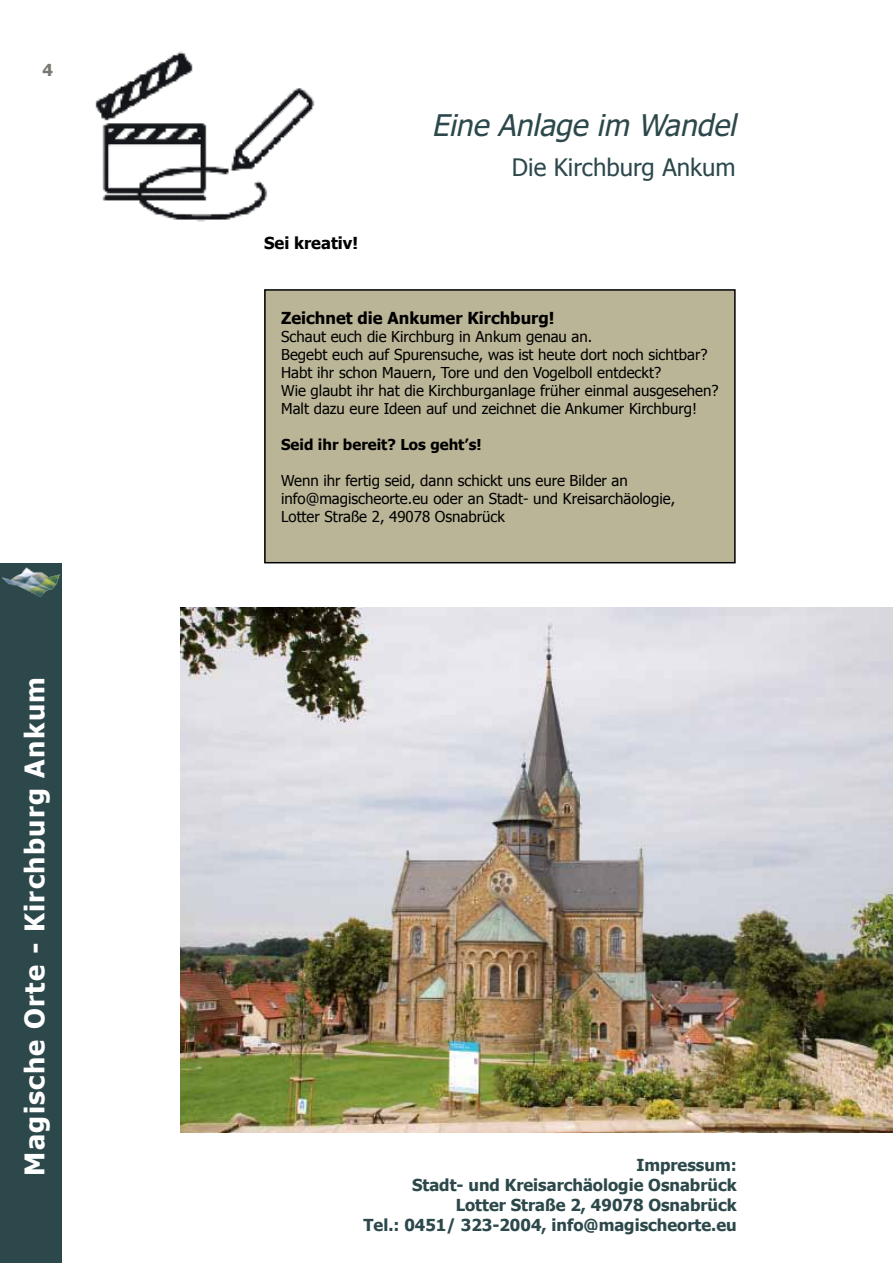
<style>
.page{position:relative;width:893px;height:1263px;background:#fff}
.page>*{position:absolute;margin:0;border:0;box-sizing:border-box;transform-origin:0 0}
.t1{font:italic 30px "Tahoma Faux";color:#2c484b}
.t2{font:700 27px "Tahoma";letter-spacing:.05em;color:#fff}
.t3{font:24px "Tahoma";color:#2c484b}
.t4{font:700 16.5px/19.8px "Tahoma";color:#2c484b;text-align:right}
.t5{font:700 16.5px "Tahoma";color:#000}
.t6{font:700 16.5px "Tahoma";color:#7a7872}
.t7{font:15px/18px "Tahoma";color:#000}
.t8{font:700 15px "Tahoma";color:#000}
</style>
<div class="page">
<div style="left:0;top:563px;width:62px;height:700px;background:#2c484b"></div>
<img style="left:95px;top:51px;width:220px;height:171px">
<img style="left:1px;top:567px;width:59px;height:30px">
<div style="left:265px;top:290px;width:470px;height:273px;background:#bbb597"></div>
<div style="left:264px;top:289px;width:472px;height:274px;border:2px solid #000"></div>
<img style="left:180px;top:608px;width:713px;height:524px">
<p class="t6" style="left:43px;top:59px;width:12px">4</p>
<h2 class="t2" style="left:16px;top:1176px;width:500px;rotate:-90deg">Magische Orte - Kirchburg Ankum</h2>
<h1 class="t1" style="left:432px;top:105px;width:305px">Eine Anlage im Wandel</h1>
<p class="t5" style="left:264px;top:231px;width:95px">Sei kreativ!</p>
<h3 class="t3" style="left:512px;top:151px;width:225px">Die Kirchburg Ankum</h3>
<p class="t5" style="left:281px;top:307px;width:275px">Zeichnet die Ankumer Kirchburg!</p>
<p class="t7" style="left:281px;top:327px;width:439px">Schaut euch die Kirchburg in Ankum genau an.<br>Begebt euch auf Spurensuche, was ist heute dort noch sichtbar?<br>Habt ihr schon Mauern, Tore und den Vogelboll entdeckt?<br>Wie glaubt ihr hat die Kirchburganlage früher einmal ausgesehen?<br>Malt dazu eure Ideen auf und zeichnet die Ankumer Kirchburg!</p>
<p class="t8" style="left:281px;top:434px;width:202px">Seid ihr bereit? Los geht’s!</p>
<p class="t7" style="left:281px;top:471px;width:396px">Wenn ihr fertig seid, dann schickt uns eure Bilder an info@magischeorte.eu oder an Stadt- und Kreisarchäologie,<br>Lotter Straße 2, 49078 Osnabrück</p>
<p class="t4" style="left:364px;top:1154px;width:375px">Impressum:<br>Stadt- und Kreisarchäologie Osnabrück<br>Lotter Straße 2, 49078 Osnabrück<br>Tel.: 0451/ 323-2004, info@magischeorte.eu</p>
</div>
